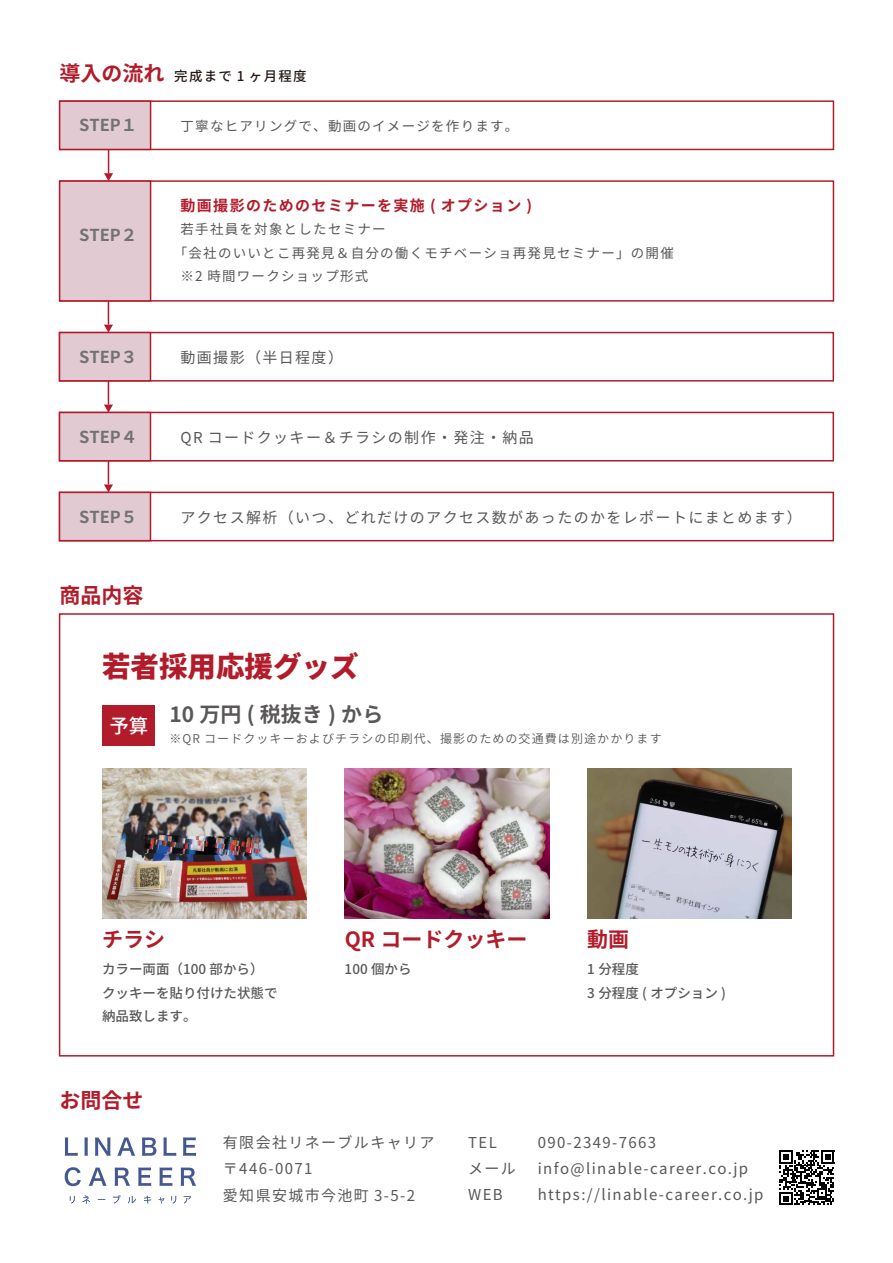
<style>
.page{position:relative;width:893px;height:1263px;background:#fff}
.page>*{position:absolute;margin:0;border:0;box-sizing:border-box;transform-origin:0 0}
.t1{font:900 28.5px "Noto Sans CJ Kjp";color:#b21c2a}
.t2{font:700 21px "Noto Sans CJ Kjp";color:#b21c2a}
.t3{font:700 21px "Noto Sans CJ Kjp";color:#595757}
.t4{font:500 19.5px "Noto Sans CJ Kjp";color:#fff}
.t5{font:700 16.5px "Noto Sans CJ Kjp";color:#717271}
.t6{font:15px/26.2px "Noto Sans CJ Kjp";letter-spacing:.09em;color:#595757}
.t7{font:700 15px "Noto Sans CJ Kjp";letter-spacing:.09em;color:#b21c2a}
.t8{font:13.5px "Noto Sans CJ Kjp";letter-spacing:.09em;color:#595757}
.t9{font:500 13.5px/23.7px "Noto Sans CJ Kjp";color:#595757}
.t10{font:500 13.5px "Noto Sans CJ Kjp";letter-spacing:.09em;color:#231815}
.t11{font:600 12px "Noto Sans CJ Kjp";letter-spacing:.09em;color:#595757}
.s1{font-weight:700;font-size:21px;color:#b21c2a}
</style>
<div class="page">
<svg style="left:779px;top:1150px;width:55px;height:55px"></svg>
<div style="left:102px;top:705px;width:53px;height:41px;background:#b21c2a"></div>
<div style="left:59px;top:613px;width:775px;height:443px;border:2px solid #b21c2a"></div>
<div style="left:59px;top:100px;width:775px;height:50px;border:2px solid #b21c2a"></div>
<div style="left:59px;top:100px;width:92px;height:50px;background:#e2cad3;border:2px solid #b21c2a"></div>
<svg style="left:104px;top:149px;width:9px;height:31px"></svg>
<div style="left:59px;top:180px;width:775px;height:122px;border:2px solid #b21c2a"></div>
<div style="left:59px;top:180px;width:92px;height:122px;background:#e2cad3;border:2px solid #b21c2a"></div>
<svg style="left:104px;top:301px;width:9px;height:31px"></svg>
<div style="left:59px;top:332px;width:775px;height:50px;border:2px solid #b21c2a"></div>
<div style="left:59px;top:332px;width:92px;height:50px;background:#e2cad3;border:2px solid #b21c2a"></div>
<svg style="left:104px;top:381px;width:9px;height:31px"></svg>
<div style="left:59px;top:412px;width:775px;height:49px;border:2px solid #b21c2a"></div>
<div style="left:59px;top:412px;width:92px;height:49px;background:#e2cad3;border:2px solid #b21c2a"></div>
<svg style="left:104px;top:461px;width:9px;height:31px"></svg>
<div style="left:59px;top:492px;width:775px;height:49px;border:2px solid #b21c2a"></div>
<div style="left:59px;top:492px;width:92px;height:49px;background:#e2cad3;border:2px solid #b21c2a"></div>
<img style="left:345px;top:768px;width:204px;height:150px">
<img style="left:587px;top:768px;width:205px;height:150px">
<img style="left:102px;top:768px;width:205px;height:150px">
<img style="left:145px;top:835px;width:115px;height:22px">
<svg style="left:65px;top:1137px;width:13px;height:19px"></svg>
<svg style="left:84px;top:1137px;width:4px;height:19px"></svg>
<svg style="left:95px;top:1137px;width:16px;height:19px"></svg>
<svg style="left:117px;top:1137px;width:18px;height:19px"></svg>
<svg style="left:142px;top:1137px;width:14px;height:19px"></svg>
<svg style="left:163px;top:1137px;width:13px;height:19px"></svg>
<svg style="left:183px;top:1137px;width:13px;height:19px"></svg>
<svg style="left:65px;top:1167px;width:16px;height:19px"></svg>
<svg style="left:89px;top:1167px;width:18px;height:19px"></svg>
<svg style="left:115px;top:1167px;width:15px;height:19px"></svg>
<svg style="left:138px;top:1167px;width:13px;height:19px"></svg>
<svg style="left:159px;top:1167px;width:13px;height:19px"></svg>
<svg style="left:181px;top:1167px;width:15px;height:19px"></svg>
<svg style="left:70px;top:1196px;width:5px;height:7px"></svg>
<svg style="left:82px;top:1195px;width:8px;height:8px"></svg>
<svg style="left:113px;top:1195px;width:8px;height:8px"></svg>
<svg style="left:128px;top:1196px;width:8px;height:7px"></svg>
<svg style="left:144px;top:1196px;width:7px;height:7px"></svg>
<svg style="left:158px;top:1197px;width:6px;height:6px"></svg>
<svg style="left:171px;top:1196px;width:5px;height:7px"></svg>
<svg style="left:184px;top:1196px;width:7px;height:7px"></svg>
<svg style="left:629px;top:882px;width:43px;height:21px"></svg>
<p class="t10" style="left:60px;top:68px;width:249px"><span class="s1">導入の流れ</span> 完成まで 1 ヶ月程度</p>
<p class="t5" style="left:79px;top:116px;width:60px">STEP１</p>
<p class="t5" style="left:79px;top:226px;width:60px">STEP２</p>
<p class="t5" style="left:79px;top:347px;width:60px">STEP３</p>
<p class="t5" style="left:79px;top:427px;width:60px">STEP４</p>
<p class="t5" style="left:79px;top:507px;width:60px">STEP５</p>
<h2 class="t2" style="left:60px;top:584px;width:85px">商品内容</h2>
<p class="t8" style="left:181px;top:119px;width:339px">丁寧なヒアリングで、動画のイメージを作ります。</p>
<p class="t7" style="left:181px;top:197px;width:353px">動画撮影のためのセミナーを実施 ( オプション )</p>
<p class="t8" style="left:181px;top:221px;width:207px">若手社員を対象としたセミナー</p>
<p class="t8" style="left:174px;top:245px;width:501px">「会社のいいとこ再発見＆自分の働くモチベーショ再発見セミナー」の開催</p>
<p class="t8" style="left:181px;top:269px;width:189px">※2 時間ワークショップ形式</p>
<p class="t6" style="left:181px;top:344px;width:164px">動画撮影（半日程度）</p>
<p class="t6" style="left:181px;top:424px;width:355px">QR コードクッキー＆チラシの制作・発注・納品</p>
<p class="t6" style="left:181px;top:504px;width:623px">アクセス解析（いつ、どれだけのアクセス数があったのかをレポートにまとめます）</p>
<h1 class="t1" style="left:102px;top:650px;width:258px">若者採用応援グッズ</h1>
<h3 class="t4" style="left:109px;top:715px;width:40px">予算</h3>
<h2 class="t3" style="left:169px;top:702px;width:215px">10 万円 ( 税抜き ) から</h2>
<p class="t11" style="left:169px;top:731px;width:494px">※QR コードクッキーおよびチラシの印刷代、撮影のための交通費は別途かかります</p>
<h2 class="t2" style="left:102px;top:927px;width:64px">チラシ</h2>
<h2 class="t2" style="left:345px;top:927px;width:184px">QR コードクッキー</h2>
<h2 class="t2" style="left:587px;top:927px;width:43px">動画</h2>
<p class="t9" style="left:102px;top:958px;width:177px">カラー両面（100 部から）クッキーを貼り付けた状態で納品致します。</p>
<p class="t9" style="left:587px;top:958px;width:140px">1 分程度<br>3 分程度 ( オプション )</p>
<p class="t9" style="left:345px;top:958px;width:68px">100 個から</p>
<h2 class="t2" style="left:60px;top:1088px;width:85px">お問合せ</h2>
<p class="t6" style="left:223px;top:1130px;width:213px">有限会社リネーブルキャリア〒446-0071<br>愛知県安城市今池町 3-5-2</p>
<p class="t6" style="left:468px;top:1129px;width:30px">TEL</p>
<p class="t6" style="left:538px;top:1129px;width:120px">090-2349-7663</p>
<p class="t6" style="left:468px;top:1155px;width:49px">メール</p>
<p class="t6" style="left:538px;top:1155px;width:212px">info@linable-career.co.jp</p>
<p class="t6" style="left:468px;top:1182px;width:36px">WEB</p>
<p class="t6" style="left:538px;top:1182px;width:227px">https://linable-career.co.jp</p>
</div>
